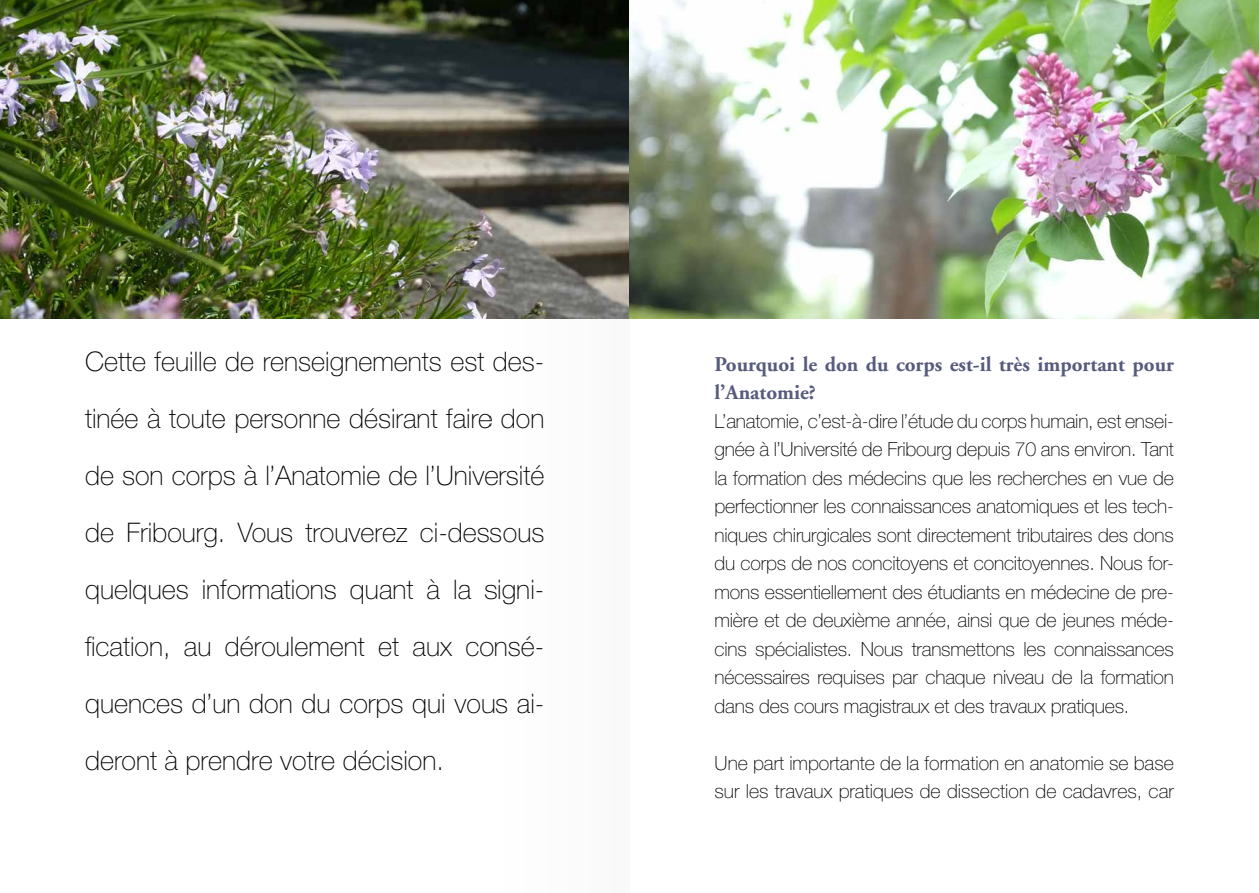
<style>
.page{position:relative;width:1259px;height:893px;background:#fff}
.page>*{position:absolute;margin:0;border:0;box-sizing:border-box;transform-origin:0 0}
.t1{font:100 27px/57px "Helvetica Neue";color:#000;text-align:justify}
.t2{font:700 21px/28.5px "Adobe Garamond";color:#575b7d}
.t3{font:100 19.5px/28.5px "Helvetica Neue";color:#000;text-align:justify}
</style>
<div class="page">
<img style="left:0;top:0;width:1259px;height:319px">
<svg style="left:491px;top:0;width:138px;height:319px;background:#4d4e49"></svg>
<p class="t1" style="left:85px;top:333px;width:461px">Cette feuille de renseignements est des&shy;tinée à toute personne désirant faire don de son corps à l’Anatomie de l’Université de Fribourg. Vous trouverez ci-dessous quelques informations quant à la signi&shy;fication, au déroulement et aux consé&shy;quences d’un don du corps qui vous ai&shy;deront à prendre votre décision.</p>
<p class="t2" style="left:714px;top:350px;width:461px">Pourquoi le don du corps est-il très important pour l’Anatomie?</p>
<p class="t3" style="left:714px;top:406px;width:461px">L’anatomie, c’est-à-dire l’étude du corps humain, est ensei&shy;gnée à l’Université de Fribourg depuis 70 ans environ. Tant la formation des médecins que les recherches en vue de perfectionner les connaissances anatomiques et les tech&shy;niques chirurgicales sont directement tributaires des dons du corps de nos concitoyens et concitoyennes. Nous for&shy;mons essentiellement des étudiants en médecine de pre&shy;mière et de deuxième année, ainsi que de jeunes méde&shy;cins spécialistes. Nous transmettons les connaissances nécessaires requises par chaque niveau de la formation dans des cours magistraux et des travaux pratiques.</p>
<p class="t3" style="left:714px;top:749px;width:461px">Une part importante de la formation en anatomie se base sur les travaux pratiques de dissection de cadavres, car</p>
</div>
